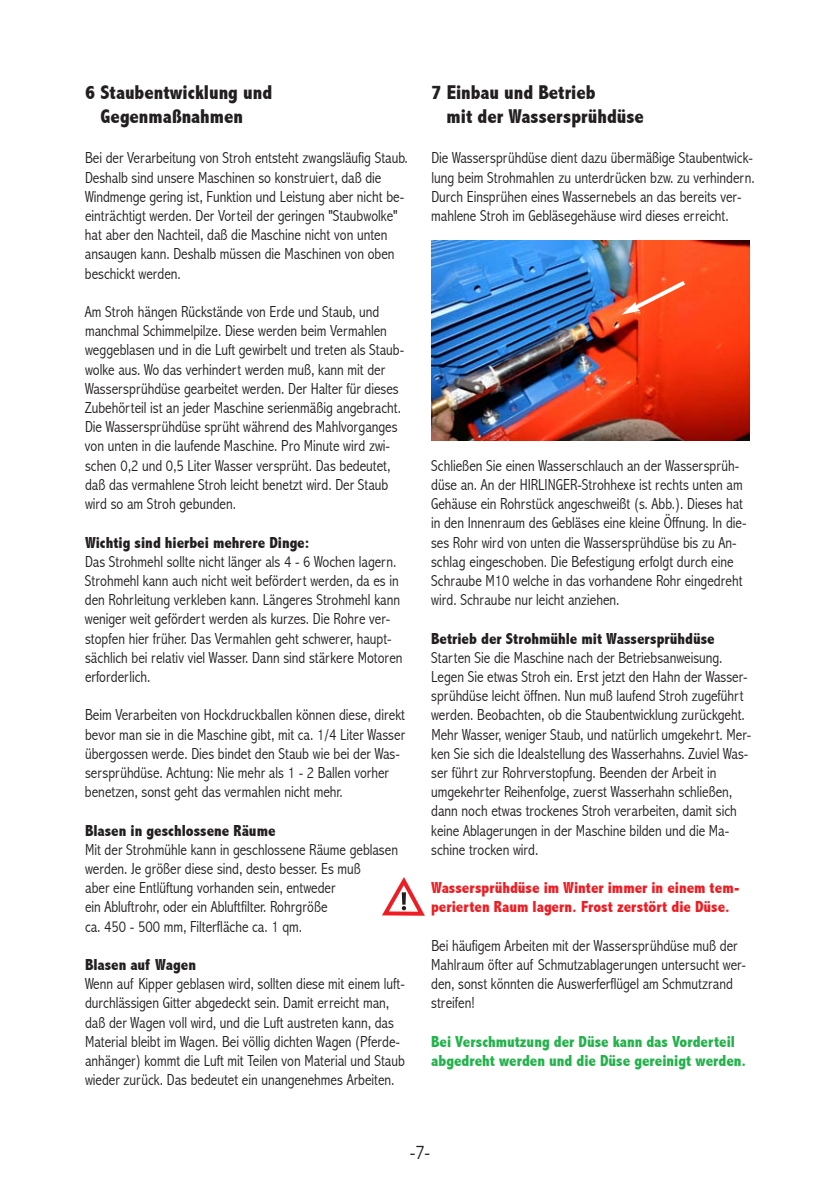
<style>
.page{position:relative;width:840px;height:1191px;background:#fff}
.page>*{position:absolute;margin:0;border:0;box-sizing:border-box;transform-origin:0 0}
.t1{font:800 condensed 20px/24px "Abadi";color:#231f20}
.t2{font:300 condensed 20px "Abadi";color:#231f20}
.t3{font:300 condensed 16px/19.2px "Abadi";color:#231f20}
.t4{font:800 condensed 16px "Abadi";color:#231f20}
.t5{font:800 condensed 16px/19.2px "Abadi";color:#23b24b}
.t6{font:800 condensed 16px/19.2px "Abadi";color:#ee1d23}
</style>
<div class="page">
<img style="left:431px;top:240px;width:317px;height:200px">
<svg style="left:382px;top:877px;width:42px;height:38px"></svg>
<svg style="left:621px;top:277px;width:68px;height:38px;background:#f2633e"></svg>
<p class="t1" style="left:100px;top:81px;width:173px;text-indent:-15px">6 Staubentwicklung und<br>Gegenmaßnahmen</p>
<p class="t3" style="left:85px;top:149px;width:324px">Bei der Verarbeitung von Stroh entsteht zwangsläufig Staub.<br>Deshalb sind unsere Maschinen so konstruiert, daß die Windmenge gering ist, Funktion und Leistung aber nicht be&shy;einträchtigt werden. Der Vorteil der geringen "Staubwolke" hat aber den Nachteil, daß die Maschine nicht von unten ansaugen kann. Deshalb müssen die Maschinen von oben beschickt werden.</p>
<p class="t3" style="left:85px;top:303px;width:321px">Am Stroh hängen Rückstände von Erde und Staub, und manchmal Schimmelpilze. Diese werden beim Vermahlen weggeblasen und in die Luft gewirbelt und treten als Staub&shy;wolke aus. Wo das verhindert werden muß, kann mit der Wassersprühdüse gearbeitet werden. Der Halter für dieses Zubehörteil ist an jeder Maschine serienmäßig angebracht.<br>Die Wassersprühdüse sprüht während des Mahlvorganges von unten in die laufende Maschine. Pro Minute wird zwi&shy;schen 0,2 und 0,5 Liter Wasser versprüht. Das bedeutet, daß das vermahlene Stroh leicht benetzt wird. Der Staub wird so am Stroh gebunden.</p>
<p class="t4" style="left:85px;top:533px;width:226px">Wichtig sind hierbei mehrere Dinge:</p>
<p class="t3" style="left:85px;top:552px;width:319px">Das Strohmehl sollte nicht länger als 4 - 6 Wochen lagern.<br>Strohmehl kann auch nicht weit befördert werden, da es in den Rohrleitung verkleben kann. Längeres Strohmehl kann weniger weit gefördert werden als kurzes. Die Rohre ver&shy;stopfen hier früher. Das Vermahlen geht schwerer, haupt&shy;sächlich bei relativ viel Wasser. Dann sind stärkere Motoren erforderlich.</p>
<p class="t3" style="left:85px;top:706px;width:321px">Beim Verarbeiten von Hockdruckballen können diese, direkt bevor man sie in die Maschine gibt, mit ca. 1/4 Liter Wasser übergossen werde. Dies bindet den Staub wie bei der Was&shy;sersprühdüse. Achtung: Nie mehr als 1 - 2 Ballen vorher benetzen, sonst geht das vermahlen nicht mehr.</p>
<p class="t4" style="left:85px;top:821px;width:192px">Blasen in geschlossene räume</p>
<p class="t3" style="left:85px;top:840px;width:314px">Mit der Strohmühle kann in geschlossene Räume geblasen werden. Je größer diese sind, desto besser. Es muß<br>aber eine Entlüftung vorhanden sein, entweder<br>ein Abluftrohr, oder ein Abluftfilter. Rohrgröße<br>ca. 450 - 500 mm, Filterfläche ca. 1 qm.</p>
<p class="t4" style="left:85px;top:956px;width:112px">Blasen auf Wagen</p>
<p class="t3" style="left:85px;top:975px;width:321px">Wenn auf Kipper geblasen wird, sollten diese mit einem luft&shy;durchlässigen Gitter abgedeckt sein. Damit erreicht man, daß der Wagen voll wird, und die Luft austreten kann, das Material bleibt im Wagen. Bei völlig dichten Wagen (Pferde&shy;anhänger) kommt die Luft mit Teilen von Material und Staub wieder zurück. Das bedeutet ein unangenehmes Arbeiten.</p>
<p class="t1" style="left:446px;top:81px;width:199px;text-indent:-15px">7 Einbau und Betrieb<br>mit der Wassersprühdüse</p>
<p class="t3" style="left:431px;top:149px;width:325px">Die Wassersprühdüse dient dazu übermäßige Staubentwick&shy;lung beim Strohmahlen zu unterdrücken bzw. zu verhindern.<br>Durch Einsprühen eines Wassernebels an das bereits ver&shy;mahlene Stroh im Gebläsegehäuse wird dieses erreicht.</p>
<p class="t3" style="left:431px;top:456px;width:317px">Schließen Sie einen Wasserschlauch an der Wassersprüh&shy;düse an. An der HIRLINGER-Strohhexe ist rechts unten am Gehäuse ein Rohrstück angeschweißt (s. Abb.). Dieses hat in den Innenraum des Gebläses eine kleine Öffnung. In die&shy;ses Rohr wird von unten die Wassersprühdüse bis zu An&shy;schlag eingeschoben. Die Befestigung erfolgt durch eine Schraube M10 welche in das vorhandene Rohr eingedreht wird. Schraube nur leicht anziehen.</p>
<p class="t4" style="left:431px;top:629px;width:285px">Betrieb der Strohmühle mit Wassersprühdüse</p>
<p class="t3" style="left:431px;top:648px;width:321px">Starten Sie die Maschine nach der Betriebsanweisung.<br>Legen Sie etwas Stroh ein. Erst jetzt den Hahn der Wasser&shy;sprühdüse leicht öffnen. Nun muß laufend Stroh zugeführt werden. Beobachten, ob die Staubentwicklung zurückgeht.<br>Mehr Wasser, weniger Staub, und natürlich umgekehrt. Mer&shy;ken Sie sich die Idealstellung des Wasserhahns. Zuviel Was&shy;ser führt zur Rohrverstopfung. Beenden der Arbeit in umgekehrter Reihenfolge, zuerst Wasserhahn schließen, dann noch etwas trockenes Stroh verarbeiten, damit sich keine Ablagerungen in der Maschine bilden und die Ma&shy;schine trocken wird.</p>
<p class="t6" style="left:431px;top:879px;width:310px">Wassersprühdüse im Winter immer in einem tem&shy;perierten raum lagern. Frost zerstört die Düse.</p>
<p class="t3" style="left:431px;top:936px;width:316px">Bei häufigem Arbeiten mit der Wassersprühdüse muß der Mahlraum öfter auf Schmutzablagerungen untersucht wer&shy;den, sonst könnten die Auswerferflügel am Schmutzrand streifen!</p>
<p class="t5" style="left:431px;top:1032px;width:316px">Bei Verschmutzung der Düse kann das Vorderteil abgedreht werden und die Düse gereinigt werden.</p>
<p class="t2" style="left:409px;top:1142px;width:22px">-7-</p>
</div>
